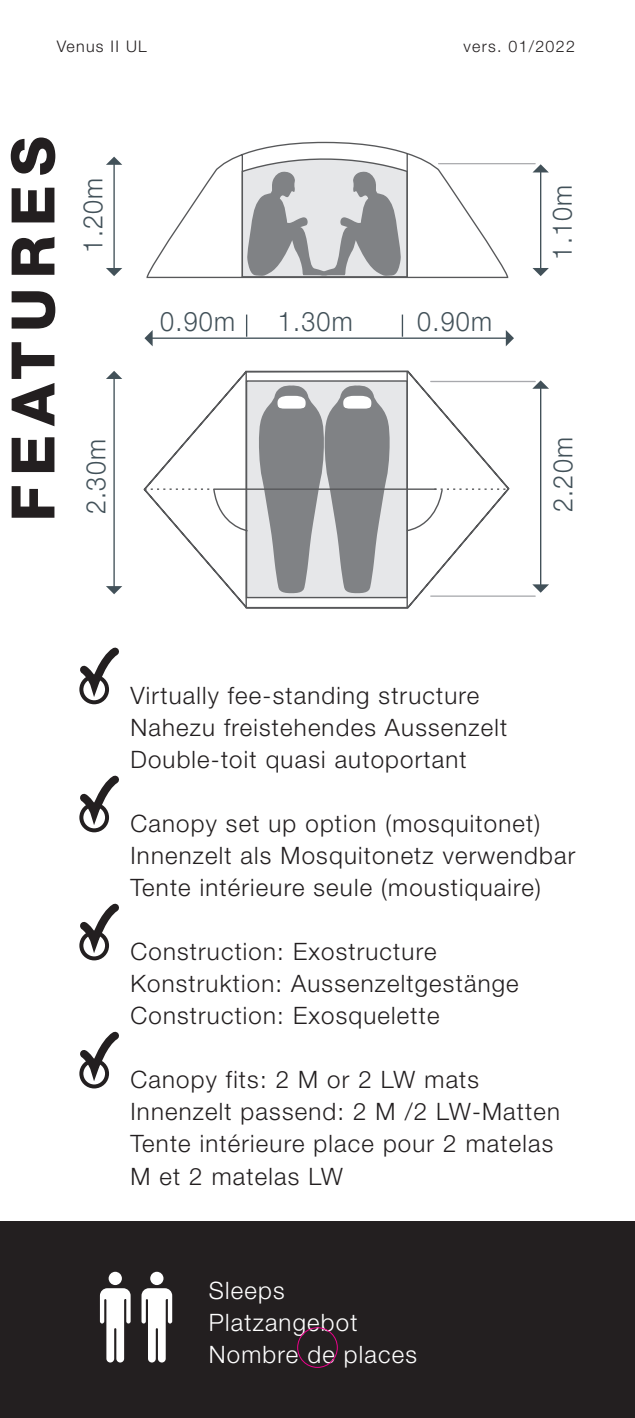
<style>
.page{position:relative;width:635px;height:1418px;background:#fff}
.page>*{position:absolute;margin:0;border:0;box-sizing:border-box;transform-origin:0 0}
.t1{font:800 60px "Helvetica Neue LT";letter-spacing:.15em;color:#231f20}
.t2{font:300 26.8px "Helvetica Neue LT";letter-spacing:.05em;color:#425159;scale:.93 1}
.t3{font:300 24px/32px "Helvetica Neue LT";letter-spacing:.05em;color:#231f20}
.t4{font:300 24px/32px "Helvetica Neue LT";letter-spacing:.05em;color:#fff}
.t5{font:300 16px "Helvetica Neue LT";letter-spacing:.08em;color:#231f20}
</style>
<div class="page">
<div style="left:79px;top:674px;width:30px;height:30px;border:4px solid #231f20;border-radius:50%"></div>
<svg style="left:79px;top:647px;width:40px;height:45px"></svg>
<div style="left:79px;top:802px;width:30px;height:30px;border:4px solid #231f20;border-radius:50%"></div>
<svg style="left:79px;top:775px;width:40px;height:45px"></svg>
<div style="left:79px;top:930px;width:30px;height:30px;border:4px solid #231f20;border-radius:50%"></div>
<svg style="left:79px;top:903px;width:40px;height:45px"></svg>
<div style="left:79px;top:1058px;width:30px;height:30px;border:4px solid #231f20;border-radius:50%"></div>
<svg style="left:79px;top:1031px;width:40px;height:45px"></svg>
<div style="left:0;top:1221px;width:635px;height:196px;background:#231f20"></div>
<svg style="left:99px;top:1274px;width:239px;height:94px"></svg>
<div style="left:109px;top:1271px;width:13px;height:13px;background:#fff;border-radius:50%"></div>
<svg style="left:100px;top:1288px;width:31px;height:74px"></svg>
<div style="left:150px;top:1271px;width:13px;height:13px;background:#fff;border-radius:50%"></div>
<svg style="left:142px;top:1288px;width:30px;height:74px"></svg>
<svg style="left:143px;top:370px;width:367px;height:238px"></svg>
<svg style="left:144px;top:488px;width:69px;height:2px"></svg>
<svg style="left:405px;top:488px;width:103px;height:44px"></svg>
<div style="left:245px;top:371px;width:163px;height:237px;border:1px solid #57585a"></div>
<svg style="left:146px;top:142px;width:363px;height:137px"></svg>
<hr style="left:213px;top:488px;width:223px;height:2px;background:#57585a">
<hr style="left:113px;top:164px;width:2px;height:105px;background:#425159">
<svg style="left:106px;top:268px;width:16px;height:8px"></svg>
<svg style="left:106px;top:157px;width:16px;height:8px"></svg>
<hr style="left:113px;top:378px;width:2px;height:209px;background:#425159">
<svg style="left:106px;top:586px;width:16px;height:8px"></svg>
<svg style="left:106px;top:371px;width:16px;height:8px"></svg>
<hr style="left:540px;top:387px;width:1px;height:198px;background:#425159">
<svg style="left:532px;top:584px;width:17px;height:8px"></svg>
<svg style="left:532px;top:380px;width:17px;height:9px"></svg>
<hr style="left:152px;top:337px;width:355px;height:2px;background:#425159">
<svg style="left:144px;top:330px;width:9px;height:16px"></svg>
<svg style="left:506px;top:330px;width:8px;height:16px"></svg>
<hr style="left:540px;top:171px;width:1px;height:98px;background:#425159">
<svg style="left:532px;top:268px;width:17px;height:8px"></svg>
<svg style="left:532px;top:164px;width:17px;height:8px"></svg>
<hr style="left:431px;top:595px;width:104px;height:2px;background:#a8a9ad">
<hr style="left:431px;top:381px;width:104px;height:1px;background:#a8a9ad">
<hr style="left:439px;top:163px;width:96px;height:1px;background:#a8a9ad">
<svg style="left:246px;top:314px;width:1px;height:23px"></svg>
<svg style="left:402px;top:314px;width:1px;height:23px"></svg>
<div style="left:297px;top:1327px;width:41px;height:40px;border:1px solid #ed028c;border-radius:50%"></div>
<p class="t5" style="left:57px;top:37px;width:92px">Venus II UL</p>
<p class="t5" style="left:463px;top:37px;width:113px">vers. 01/2022</p>
<h1 class="t1" style="left:-3px;top:521px;width:387px;rotate:-90deg">FEATURES</h1>
<p class="t2" style="left:77px;top:253px;width:82px;rotate:-90deg">1.20m</p>
<p class="t2" style="left:80px;top:514px;width:82px;rotate:-90deg">2.30m</p>
<p class="t2" style="left:160px;top:305px;width:82px">0.90m</p>
<p class="t2" style="left:278px;top:305px;width:82px">1.30m</p>
<p class="t2" style="left:417px;top:305px;width:82px">0.90m</p>
<p class="t2" style="left:546px;top:259px;width:82px;rotate:-90deg">1.10m</p>
<p class="t2" style="left:547px;top:512px;width:82px;rotate:-90deg">2.20m</p>
<p class="t3" style="left:130px;top:679px;width:378px">Virtually fee-standing structure<br>Nahezu freistehendes Aussenzelt<br>Double-toit quasi autoportant</p>
<p class="t3" style="left:130px;top:807px;width:447px">Canopy set up option (mosquitonet)<br>Innenzelt als Mosquitonetz verwendbar<br>Tente intérieure seule (moustiquaire)</p>
<p class="t3" style="left:130px;top:935px;width:390px">Construction: Exostructure<br>Konstruktion: Aussenzeltgestänge<br>Construction: Exosquelette</p>
<p class="t3" style="left:130px;top:1063px;width:431px">Canopy fits: 2 M or 2 LW mats<br>Innenzelt passend: 2 M /2 LW-Matten<br>Tente intérieure place pour 2 matelas<br>M et 2 matelas LW</p>
<p class="t4" style="left:209px;top:1273px;width:210px">Sleeps<br>Platzangebot<br>Nombre de places</p>
</div>
